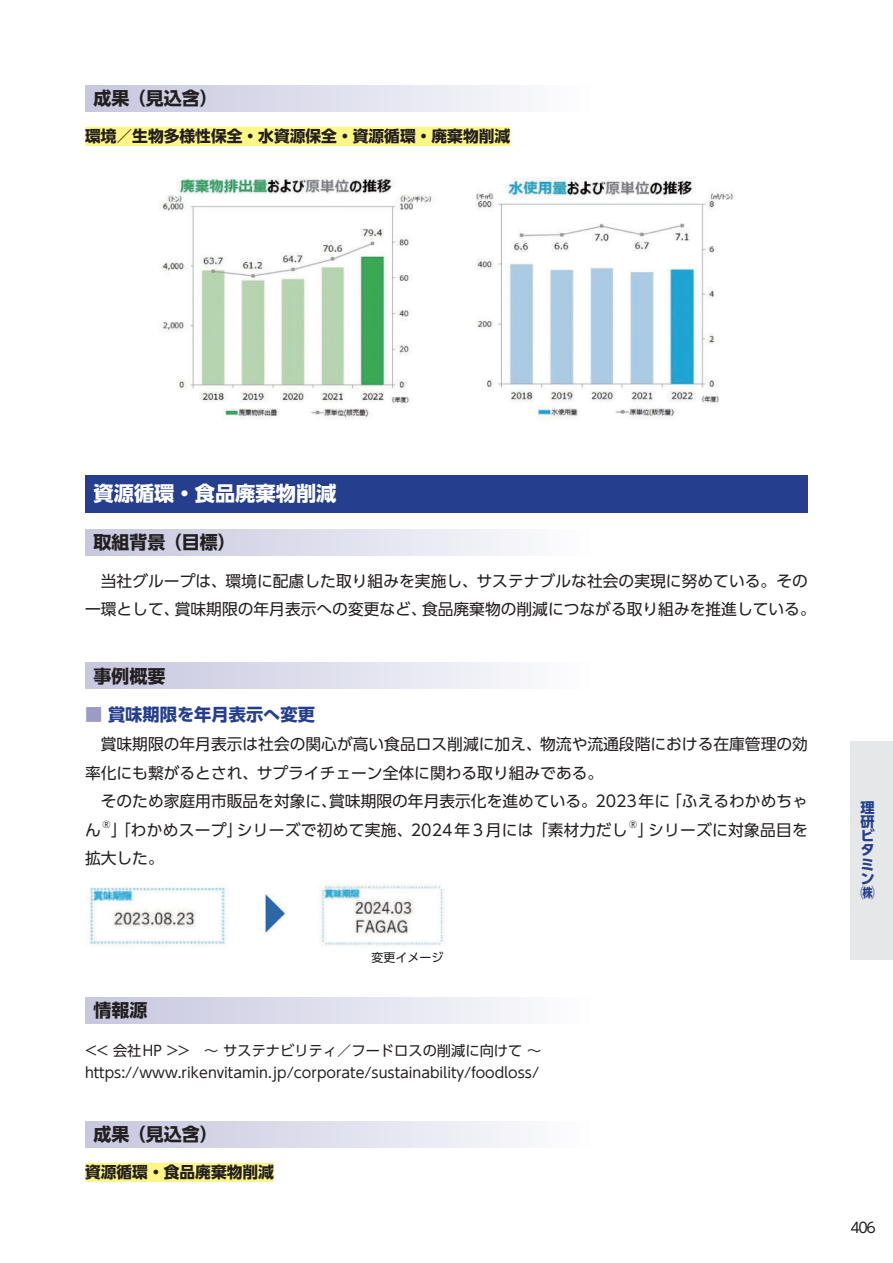
<style>
.page{position:relative;width:893px;height:1263px;background:#fff}
.page>*{position:absolute;margin:0;border:0;box-sizing:border-box;transform-origin:0 0}
.t1{font:700 20.25px "UD Shin Go Pr 6";color:#fff}
.t2{font:700 18px "UD Shin Go Pr 6";color:#231f20}
.t3{font:700 17.25px "UD Shin Go Pr 6";color:#253f8e}
.t4{font:15.75px/28.5px "UD Shin Go Pr 6";color:#231f20}
.t5{font:700 15.75px "UD Shin Go Pr 6";color:#231f20}
.t6{font:14.25px/22.5px "UD Shin Go Pr 6";color:#231f20}
.t7{font:700 14.25px/14.2px "UD Shin Go Pr 6";color:#253f8e}
.t8{font:12px "UD Shin Go Pr 6";color:#231f20}
.t9{font:9.15px "UD Shin Go Pr 6";color:#231f20}
.s1{color:#9b9bc6}
</style>
<div class="page">
<div style="left:850px;top:741px;width:43px;height:218px;background:#e6e7e9"></div>
<div style="left:85px;top:127px;width:425px;height:19px;background:#fff685"></div>
<div style="left:85px;top:1163px;width:189px;height:19px;background:#fff685"></div>
<div style="left:85px;top:85px;width:723px;height:27px;background:linear-gradient(to right,#cacae1,#fff)"></div>
<div style="left:85px;top:475px;width:723px;height:37px;background:#253f8e"></div>
<div style="left:85px;top:529px;width:723px;height:27px;background:linear-gradient(to right,#cacae1,#fff)"></div>
<div style="left:85px;top:662px;width:723px;height:27px;background:linear-gradient(to right,#cacae1,#fff)"></div>
<div style="left:85px;top:997px;width:723px;height:27px;background:linear-gradient(to right,#cacae1,#fff)"></div>
<div style="left:85px;top:1121px;width:723px;height:26px;background:linear-gradient(to right,#cacae1,#fff)"></div>
<img style="left:160px;top:177px;width:576px;height:243px">
<img style="left:89px;top:883px;width:356px;height:64px">
<p class="t2" style="left:94px;top:84px;width:126px">成果（見込含）</p>
<p class="t5" style="left:85px;top:124px;width:427px">環境／生物多様性保全・水資源保全・資源循環・廃棄物削減</p>
<p class="t1" style="left:94px;top:477px;width:244px">資源循環・食品廃棄物削減</p>
<p class="t2" style="left:94px;top:528px;width:144px">取組背景（目標）</p>
<p class="t4" style="left:85px;top:566px;width:732px">　当社グループは、環境に配慮した取り組みを実施し、サステナブルな社会の実現に努めている。その一環として、賞味期限の年月表示への変更など、食品廃棄物の削減につながる取り組みを推進している。</p>
<p class="t2" style="left:94px;top:661px;width:73px">事例概要</p>
<p class="t3" style="left:85px;top:700px;width:231px"><span class="s1">■</span> 賞味期限を年月表示へ変更</p>
<p class="t4" style="left:85px;top:730px;width:724px">　賞味期限の年月表示は社会の関心が高い食品ロス削減に加え、物流や流通段階における在庫管理の効率化にも繋がるとされ、サプライチェーン全体に関わる取り組みである。<br>　そのため家庭用市販品を対象に、賞味期限の年月表示化を進めている。2023年に「ふえるわかめちゃん</p>
<p class="t9" style="left:102px;top:817px;width:10px">®</p>
<p class="t4" style="left:111px;top:815px;width:518px">」「わかめスープ」シリーズで初めて実施、2024年３月には「素材力だし</p>
<p class="t9" style="left:629px;top:817px;width:10px">®</p>
<p class="t4" style="left:638px;top:815px;width:171px">」シリーズに対象品目を</p>
<p class="t4" style="left:85px;top:844px;width:80px">拡大した。</p>
<p class="t8" style="left:372px;top:948px;width:73px">変更イメージ</p>
<p class="t2" style="left:94px;top:996px;width:55px">情報源</p>
<p class="t6" style="left:85px;top:1038px;width:458px">&lt;&lt; 会社HP &gt;&gt;　～ サステナビリティ／フードロスの削減に向けて ～https://www.rikenvitamin.jp/corporate/sustainability/foodloss/</p>
<p class="t2" style="left:94px;top:1119px;width:126px">成果（見込含）</p>
<p class="t5" style="left:85px;top:1159px;width:191px">資源循環・食品廃棄物削減</p>
<p class="t7" style="left:860px;top:800px;width:23px">理研ビタミン㈱</p>
<p class="t6" style="left:850px;top:1216px;width:27px">406</p>
</div>
